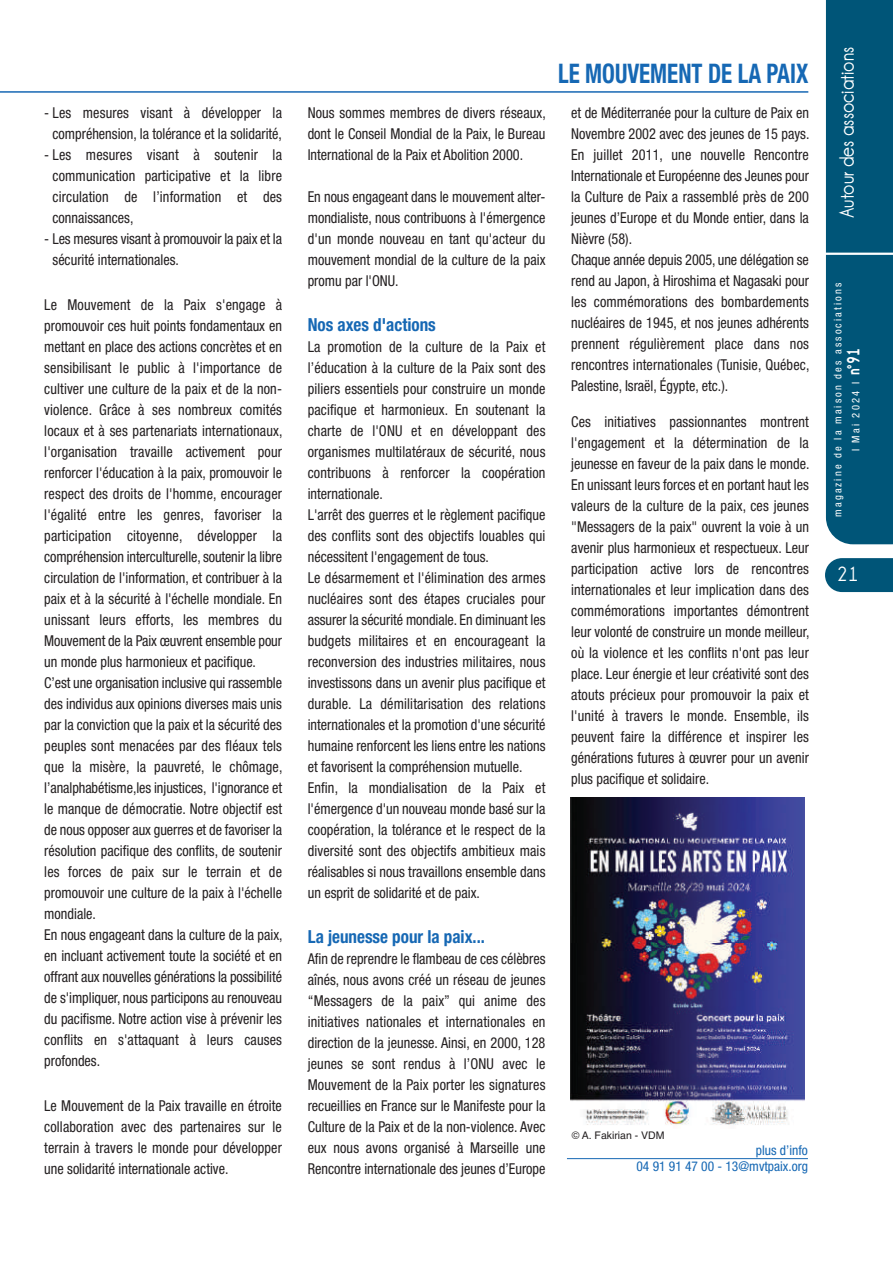
<style>
.page{position:relative;width:893px;height:1263px;background:#fff}
.page>*{position:absolute;margin:0;border:0;box-sizing:border-box;transform-origin:0 0}
.t1{font:700 condensed 27px "Helvetica Neue LT Std";color:#1668b4;scale:.85 1}
.t2{font:700 21px "Champagne&Limousines";color:#fff;scale:.9 1}
.t3{font:700 21px "Champagne&Limousines";color:#fff}
.t4{font:700 condensed 18px "Helvetica Neue LT Std";color:#1668b4;scale:.95 1}
.t5{font:condensed 15px/21px "Helvetica Neue LT Std";color:#231f20;text-align:justify;scale:.95 1}
.t6{font:condensed 13.5px/16.2px "Helvetica Neue LT Std";color:#1668b4;text-align:right}
.t7{font:condensed 10.5px/18.1px "Helvetica Neue LT Std";letter-spacing:.2em;color:#fff;text-align:center}
.t8{font:10.5px "Helvetica";color:#231f20}
.s1{font-family:"Champagne&Limousines Thick";font-weight:700;font-stretch:normal;font-size:18px}
</style>
<div class="page">
<hr style="left:0;top:91px;width:808px;height:2px;background:#1668b4">
<hr style="left:567px;top:1158px;width:241px;height:1px;background:#1668b4">
<div style="left:826px;top:0;width:67px;height:544px;background:#005578"></div>
<svg style="left:825px;top:558px;width:68px;height:34px;background:#0e5e7f"></svg>
<hr style="left:823px;top:253px;width:70px;height:2px;background:#fff">
<img style="left:571px;top:798px;width:234px;height:327px">
<p class="t5" style="left:44px;top:103px;width:252px;text-align:center">- Les mesures visant à développer la compréhension, la tolérance et la solidarité,</p>
<p class="t5" style="left:53px;top:145px;width:243px;text-indent:-8px">- Les mesures visant à soutenir la communication participative et la libre circulation de l’information et des connaissances,</p>
<p class="t5" style="left:53px;top:229px;width:243px;text-indent:-8px">- Les mesures visant à promouvoir la paix et la sécurité internationales.</p>
<p class="t5" style="left:44px;top:295px;width:252px;text-align:left">Le Mouvement de la Paix s'engage à promouvoir ces huit points fondamentaux en mettant en place des actions concrètes et en sensibilisant le public à l'importance de cultiver une culture de la paix et de la non&shy;violence. Grâce à ses nombreux comités locaux et à ses partenariats internationaux, l'organisation travaille activement pour renforcer l'éducation à la paix, promouvoir le respect des droits de l'homme, encourager l'égalité entre les genres, favoriser la participation citoyenne, développer la compréhension interculturelle, soutenir la libre circulation de l'information, et contribuer à la paix et à la sécurité à l'échelle mondiale. En unissant leurs efforts, les membres du Mouvement de la Paix œuvrent ensemble pour un monde plus harmonieux et pacifique.<br>C’est une organisation inclusive qui rassemble des individus aux opinions diverses mais unis par la conviction que la paix et la sécurité des peuples sont menacées par des fléaux tels que la misère, la pauvreté, le chômage, l’analphabétisme,les injustices, l'ignorance et le manque de démocratie. Notre objectif est de nous opposer aux guerres et de favoriser la résolution pacifique des conflits, de soutenir les forces de paix sur le terrain et de promouvoir une culture de la paix à l'échelle mondiale.<br>En nous engageant dans la culture de la paix, en incluant activement toute la société et en offrant aux nouvelles générations la possibilité de s'impliquer, nous participons au renouveau du pacifisme. Notre action vise à prévenir les conflits en s'attaquant à leurs causes profondes.</p>
<p class="t5" style="left:44px;top:1096px;width:252px">Le Mouvement de la Paix travaille en étroite collaboration avec des partenaires sur le terrain à travers le monde pour développer une solidarité internationale active.</p>
<p class="t5" style="left:308px;top:103px;width:252px">Nous sommes membres de divers réseaux, dont le Conseil Mondial de la Paix, le Bureau International de la Paix et Abolition 2000.</p>
<p class="t5" style="left:308px;top:187px;width:252px">En nous engageant dans le mouvement alter&shy;mondialiste, nous contribuons à l'émergence d'un monde nouveau en tant qu'acteur du mouvement mondial de la culture de la paix promu par l'ONU.</p>
<p class="t4" style="left:308px;top:318px;width:136px">nos axes d'actions</p>
<p class="t5" style="left:308px;top:337px;width:252px;text-align:left">La promotion de la culture de la Paix et l’éducation à la culture de la Paix sont des piliers essentiels pour construire un monde pacifique et harmonieux. En soutenant la charte de l'ONU et en développant des organismes multilatéraux de sécurité, nous contribuons à renforcer la coopération internationale.<br>L'arrêt des guerres et le règlement pacifique des conflits sont des objectifs louables qui nécessitent l'engagement de tous.<br>Le désarmement et l'élimination des armes nucléaires sont des étapes cruciales pour assurer la sécurité mondiale. En diminuant les budgets militaires et en encourageant la reconversion des industries militaires, nous investissons dans un avenir plus pacifique et durable. La démilitarisation des relations internationales et la promotion d'une sécurité humaine renforcent les liens entre les nations et favorisent la compréhension mutuelle.<br>Enfin, la mondialisation de la Paix et l'émergence d'un nouveau monde basé sur la coopération, la tolérance et le respect de la diversité sont des objectifs ambitieux mais réalisables si nous travaillons ensemble dans un esprit de solidarité et de paix.</p>
<p class="t4" style="left:308px;top:930px;width:188px">La jeunesse pour la paix...</p>
<p class="t5" style="left:308px;top:949px;width:252px">Afin de reprendre le flambeau de ces célèbres aînés, nous avons créé un réseau de jeunes “Messagers de la paix” qui anime des initiatives nationales et internationales en direction de la jeunesse. Ainsi, en 2000, 128 jeunes se sont rendus à l’ONU avec le Mouvement de la Paix porter les signatures recueillies en France sur le Manifeste pour la Culture de la Paix et de la non-violence. Avec eux nous avons organisé à Marseille une Rencontre internationale des jeunes d’Europe</p>
<h1 class="t1" style="left:558px;top:64px;width:296px">Le mouVement de La Paix</h1>
<p class="t5" style="left:571px;top:103px;width:252px;text-align:left">et de Méditerranée pour la culture de Paix en Novembre 2002 avec des jeunes de 15 pays.<br>En juillet 2011, une nouvelle Rencontre Internationale et Européenne des Jeunes pour la Culture de Paix a rassemblé près de 200 jeunes d’Europe et du Monde entier, dans la Nièvre (58).<br>Chaque année depuis 2005, une délégation se rend au Japon, à Hiroshima et Nagasaki pour les commémorations des bombardements nucléaires de 1945, et nos jeunes adhérents prennent régulièrement place dans nos rencontres internationales (Tunisie, Québec, Palestine, Israël, égypte, etc.).</p>
<p class="t5" style="left:571px;top:412px;width:252px">Ces initiatives passionnantes montrent l'engagement et la détermination de la jeunesse en faveur de la paix dans le monde.<br>En unissant leurs forces et en portant haut les valeurs de la culture de la paix, ces jeunes "Messagers de la paix" ouvrent la voie à un avenir plus harmonieux et respectueux. Leur participation active lors de rencontres internationales et leur implication dans des commémorations importantes démontrent leur volonté de construire un monde meilleur, où la violence et les conflits n'ont pas leur place. Leur énergie et leur créativité sont des atouts précieux pour promouvoir la paix et l'unité à travers le monde. Ensemble, ils peuvent faire la différence et inspirer les générations futures à œuvrer pour un avenir plus pacifique et solidaire.</p>
<p class="t8" style="left:572px;top:1129px;width:94px">© A. Fakirian - VDM</p>
<p class="t6" style="left:636px;top:1143px;width:173px">plus d’info<br>04 91 91 47 00 - 13@mvtpaix.org</p>
<h2 class="t2" style="left:834px;top:218px;width:192px;rotate:-90deg">Autour des associations</h2>
<p class="t7" style="left:829px;top:517px;width:236px;rotate:-90deg">magazine de la maison des associations<br>I Mai 2024 I <span class="s1">n°91</span></p>
<h2 class="t3" style="left:836px;top:561px;width:24px">21</h2>
</div>
